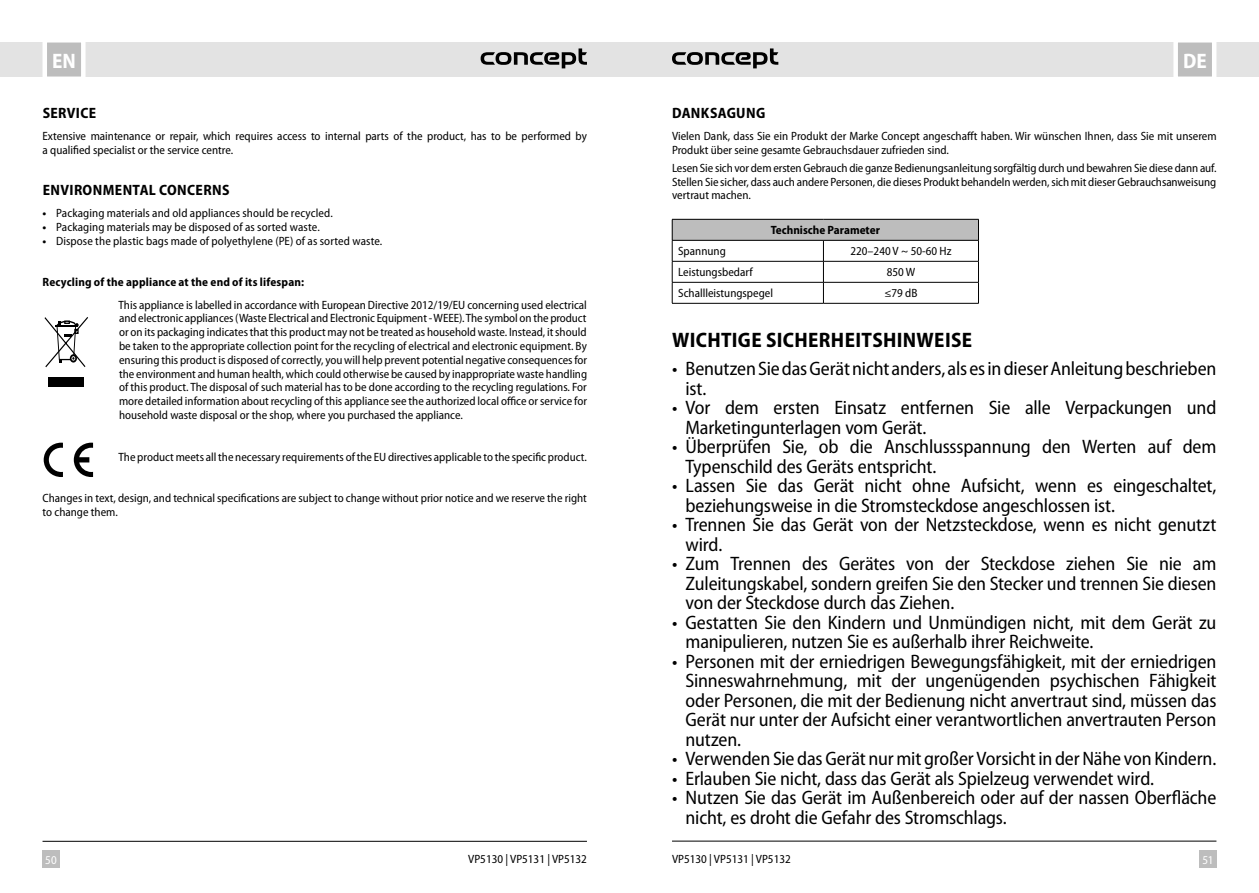
<style>
.page{position:relative;width:1259px;height:893px;background:#fff}
.page>*{position:absolute;margin:0;border:0;box-sizing:border-box;transform-origin:0 0}
.Nadpis_odsazení_2_mm{font:700 semi-condensed 21px "Myriad Pro";letter-spacing:.015em;color:#000}
.t1{font:700 semi-condensed 21px "Myriad Pro";color:#fff}
.t2{font:semi-condensed 19.5px/19.5px "Myriad Pro";letter-spacing:-.01em;color:#000}
.Nadpis_odsazení_2_mm-2{font:700 semi-condensed 15px "Myriad Pro";letter-spacing:.025em;color:#000}
.text{font:semi-condensed 12px/13.8px "Myriad Pro";color:#000}
.Nadpis_odsazení_2_mm-3{font:700 semi-condensed 12px "Myriad Pro";letter-spacing:.015em;color:#000}
.t3{font:semi-condensed 12px "Myriad Pro";color:#fff}
.s1{font-weight:700}
</style>
<div class="page">
<div style="left:629px;top:43px;width:630px;height:34px;background:#e3e3e3"></div>
<div style="left:1199px;top:850px;width:17px;height:17px;background:#bdbdbd"></div>
<svg style="left:1171px;top:42px;width:47px;height:35px;background:#cecece"></svg>
<hr style="left:672px;top:841px;width:544px;height:1px;background:#000">
<svg style="left:672px;top:48px;width:106px;height:20px"></svg>
<div style="left:0;top:43px;width:629px;height:34px;background:#e3e3e3"></div>
<div style="left:43px;top:850px;width:17px;height:17px;background:#bdbdbd"></div>
<svg style="left:40px;top:42px;width:48px;height:35px;background:#cecece"></svg>
<hr style="left:43px;top:841px;width:544px;height:1px;background:#000">
<svg style="left:480px;top:48px;width:107px;height:20px"></svg>
<div style="left:48px;top:377px;width:36px;height:10px;background:#000"></div>
<svg style="left:44px;top:317px;width:44px;height:51px"></svg>
<svg style="left:43px;top:442px;width:20px;height:35px"></svg>
<svg style="left:74px;top:442px;width:20px;height:35px"></svg>
<div style="left:672px;top:219px;width:306px;height:21px;background:#bdbdbd"></div>
<hr style="left:672px;top:219px;width:151px;height:1px;background:#000">
<hr style="left:823px;top:219px;width:155px;height:1px;background:#000">
<hr style="left:672px;top:240px;width:151px;height:1px;background:#000">
<hr style="left:823px;top:240px;width:155px;height:1px;background:#000">
<hr style="left:672px;top:261px;width:151px;height:1px;background:#000">
<hr style="left:823px;top:261px;width:155px;height:1px;background:#000">
<hr style="left:672px;top:282px;width:151px;height:1px;background:#000">
<svg style="left:672px;top:219px;width:1px;height:84px"></svg>
<hr style="left:823px;top:282px;width:155px;height:1px;background:#000">
<svg style="left:823px;top:240px;width:1px;height:63px"></svg>
<svg style="left:978px;top:219px;width:1px;height:84px"></svg>
<hr style="left:672px;top:303px;width:151px;height:1px;background:#000">
<hr style="left:823px;top:303px;width:155px;height:1px;background:#000">
<h1 class="t1" style="left:52px;top:50px;width:25px">EN</h1>
<p class="Nadpis_odsazení_2_mm-2" style="left:43px;top:104px;width:55px">SERVICE</p>
<p class="text" style="left:43px;top:129px;width:546px">Extensive maintenance or repair, which requires access to internal parts of the product, has to be performed by a qualified specialist or the service centre.</p>
<p class="Nadpis_odsazení_2_mm-2" style="left:43px;top:182px;width:188px">ENVIRONMENTAL CONCERNS</p>
<p class="text" style="left:43px;top:207px;width:292px"><span class="s1">•</span> Packaging materials and old appliances should be recycled.</p>
<p class="text" style="left:43px;top:221px;width:279px"><span class="s1">•</span> Packaging materials may be disposed of as sorted waste.</p>
<p class="text" style="left:43px;top:234px;width:341px"><span class="s1">•</span> Dispose the plastic bags made of polyethylene (PE) of as sorted waste.</p>
<p class="Nadpis_odsazení_2_mm-3" style="left:43px;top:276px;width:263px">Recycling of the appliance at the end of its lifespan:</p>
<p class="text" style="left:119px;top:298px;width:470px;text-align:justify">This appliance is labelled in accordance with European Directive 2012/19/EU concerning used electrical and electronic appliances (Waste Electrical and Electronic Equipment - WEEE). The symbol on the product or on its packaging indicates that this product may not be treated as household waste. Instead, it should be taken to the appropriate collection point for the recycling of electrical and electronic equipment. By ensuring this product is disposed of correctly, you will help prevent potential negative consequences for the environment and human health, which could otherwise be caused by inappropriate waste handling of this product. The disposal of such material has to be done according to the recycling regulations. For more detailed information about recycling of this appliance see the authorized local office or service for household waste disposal or the shop, where you purchased the appliance.</p>
<p class="text" style="left:119px;top:450px;width:470px">The product meets all the necessary requirements of the EU directives applicable to the specific product.</p>
<p class="text" style="left:43px;top:491px;width:546px">Changes in text, design, and technical specifications are subject to change without prior notice and we reserve the right to change them.</p>
<h1 class="t1" style="left:1183px;top:50px;width:25px">DE</h1>
<p class="Nadpis_odsazení_2_mm-2" style="left:672px;top:104px;width:95px">DANKSAGUNG</p>
<p class="text" style="left:672px;top:129px;width:546px">Vielen Dank, dass Sie ein Produkt der Marke Concept angeschafft haben. Wir wünschen Ihnen, dass Sie mit unserem<br>Produkt über seine gesamte Gebrauchsdauer zufrieden sind.</p>
<p class="text" style="left:672px;top:161px;width:546px;text-align:justify">Lesen Sie sich vor dem ersten Gebrauch die ganze Bedienungsanleitung sorgfältig durch und bewahren Sie diese dann auf.<br>Stellen Sie sicher, dass auch andere Personen, die dieses Produkt behandeln werden, sich mit dieser Gebrauchsanweisung vertraut machen.</p>
<p class="Nadpis_odsazení_2_mm-3" style="left:771px;top:224px;width:111px">Technische Parameter</p>
<p class="text" style="left:678px;top:245px;width:49px">Spannung</p>
<p class="text" style="left:850px;top:245px;width:102px">220–240 V ~ 50-60 Hz</p>
<p class="text" style="left:678px;top:266px;width:76px">Leistungsbedarf</p>
<p class="text" style="left:886px;top:266px;width:30px">850 W</p>
<p class="text" style="left:678px;top:287px;width:96px">Schallleistungspegel</p>
<p class="text" style="left:884px;top:287px;width:35px">≤79 dB</p>
<p class="Nadpis_odsazení_2_mm" style="left:672px;top:329px;width:301px">WICHTIGE SICHERHEITSHINWEISE</p>
<p class="t2" style="left:685px;top:360px;width:532px;text-indent:-14px">• Benutzen Sie das Gerät nicht anders, als es in dieser Anleitung beschrieben ist.</p>
<p class="t2" style="left:685px;top:399px;width:532px;text-indent:-14px">• Vor dem ersten Einsatz entfernen Sie alle Verpackungen und<br>Marketingunterlagen vom Gerät.</p>
<p class="t2" style="left:685px;top:438px;width:532px;text-indent:-14px">• Überprüfen Sie, ob die Anschlussspannung den Werten auf dem<br>Typenschild des Geräts entspricht.</p>
<p class="t2" style="left:685px;top:477px;width:532px;text-indent:-14px">• Lassen Sie das Gerät nicht ohne Aufsicht, wenn es eingeschaltet, beziehungsweise in die Stromsteckdose angeschlossen ist.</p>
<p class="t2" style="left:685px;top:516px;width:532px;text-indent:-14px">• Trennen Sie das Gerät von der Netzsteckdose, wenn es nicht genutzt wird.</p>
<p class="t2" style="left:685px;top:555px;width:532px;text-align:justify;text-indent:-14px">• Zum Trennen des Gerätes von der Steckdose ziehen Sie nie am Zuleitungskabel, sondern greifen Sie den Stecker und trennen Sie diesen von der Steckdose durch das Ziehen.</p>
<p class="t2" style="left:685px;top:613px;width:532px;text-indent:-14px">• Gestatten Sie den Kindern und Unmündigen nicht, mit dem Gerät zu manipulieren, nutzen Sie es außerhalb ihrer Reichweite.</p>
<p class="t2" style="left:685px;top:652px;width:532px;text-align:justify;text-indent:-14px">• Personen mit der erniedrigen Bewegungsfähigkeit, mit der erniedrigen Sinneswahrnehmung, mit der ungenügenden psychischen Fähigkeit oder Personen, die mit der Bedienung nicht anvertraut sind, müssen das Gerät nur unter der Aufsicht einer verantwortlichen anvertrauten Person nutzen.</p>
<p class="t2" style="left:672px;top:750px;width:546px">• Verwenden Sie das Gerät nur mit großer Vorsicht in der Nähe von Kindern.</p>
<p class="t2" style="left:672px;top:769px;width:484px">• Erlauben Sie nicht, dass das Gerät als Spielzeug verwendet wird.</p>
<p class="t2" style="left:685px;top:789px;width:532px;text-indent:-14px">• Nutzen Sie das Gerät im Außenbereich oder auf der nassen Oberfläche nicht, es droht die Gefahr des Stromschlags.</p>
<p class="t3" style="left:45px;top:853px;width:13px">50</p>
<p class="text" style="left:672px;top:852px;width:120px">VP5130 | VP5131 | VP5132</p>
<p class="text" style="left:468px;top:852px;width:120px">VP5130 | VP5131 | VP5132</p>
<p class="t3" style="left:1202px;top:853px;width:13px">51</p>
</div>
